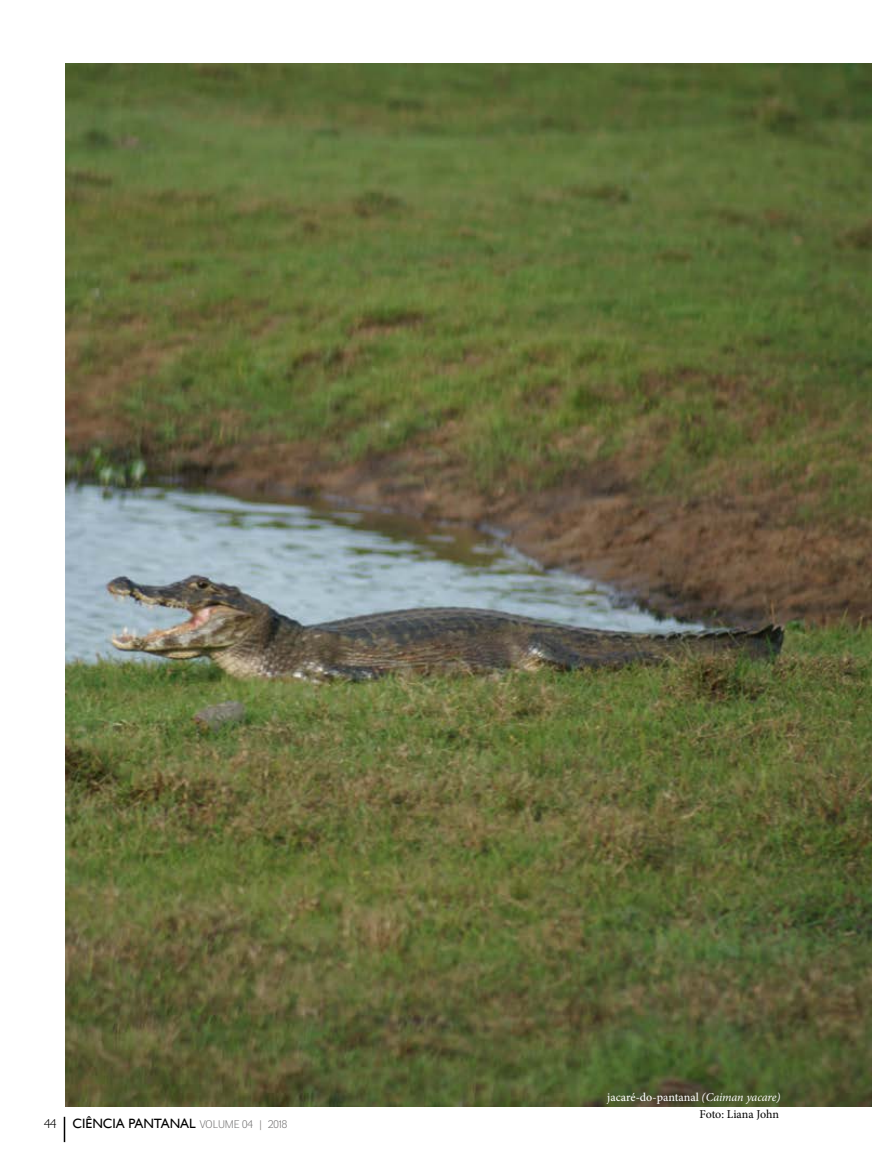
<style>
.page{position:relative;width:872px;height:1170px;background:#fff}
.page>*{position:absolute;margin:0;border:0;box-sizing:border-box;transform-origin:0 0}
.t1{font:13.5px "Gill Sans";color:#000}
.t2{font:500 12px "Minion Pro";color:#fff}
.t3{font:12px "Minion Pro";letter-spacing:-.005em;color:#000}
.s1{font-family:"Truth FB";font-weight:300;font-size:12px}
.s2{font-family:"Truth FB";font-weight:300;font-size:10.5px;color:#706f6f}
.s3{font-weight:400;font-style:italic}
</style>
<div class="page">
<svg style="left:64px;top:1116px;width:1px;height:25px"></svg>
<img style="left:65px;top:64px;width:807px;height:1042px">
<p class="t1" style="left:44px;top:1115px;width:244px"><span class="s1">44</span> CIÊNCIA PANTANAL <span class="s2">VOLUME 04 | 2018</span></p>
<p class="t2" style="left:607px;top:1088px;width:175px">jacaré-do-pantanal <span class="s3">(Caiman yacare)</span></p>
<p class="t3" style="left:699px;top:1106px;width:81px">Foto: Liana John</p>
</div>
